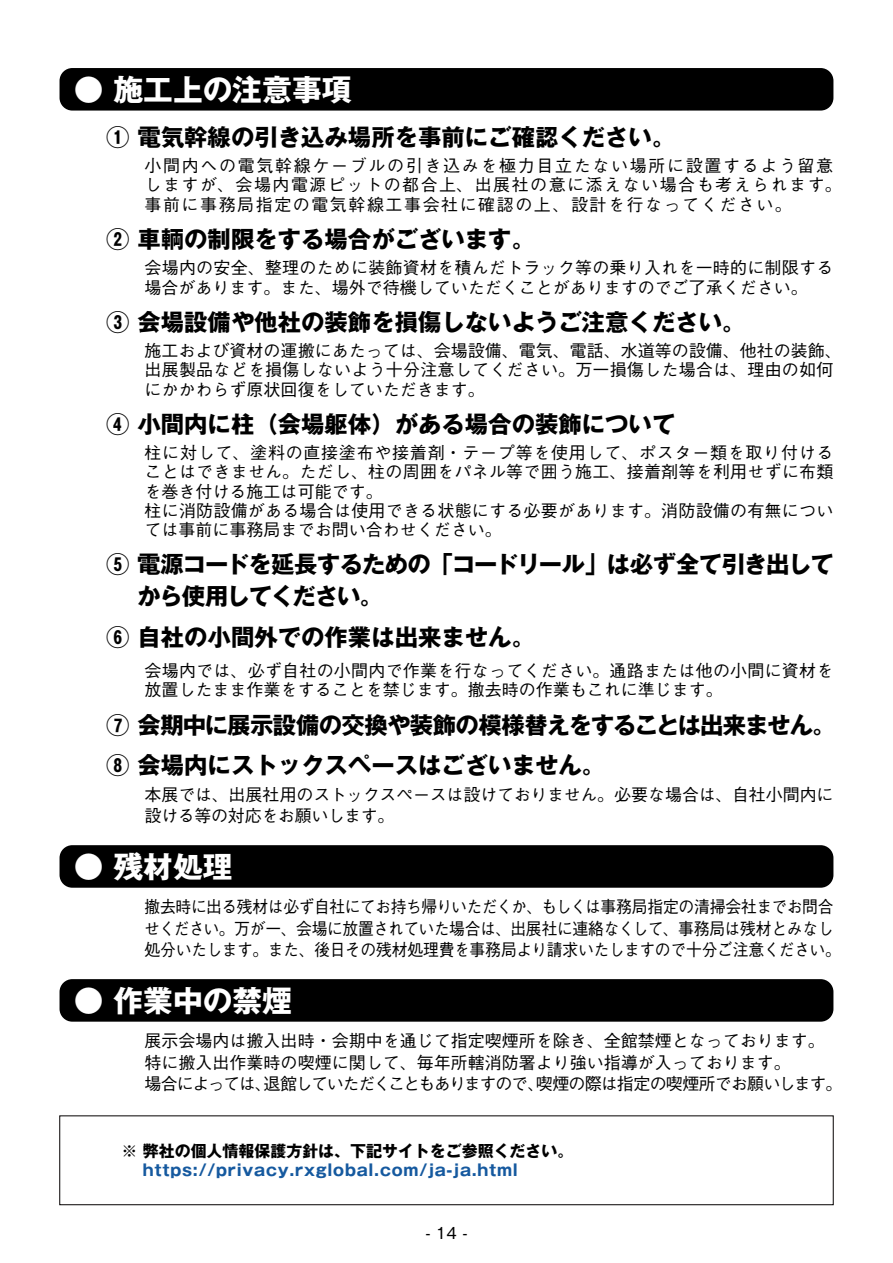
<style>
.page{position:relative;width:893px;height:1263px;background:#fff}
.page>*{position:absolute;margin:0;border:0;box-sizing:border-box;transform-origin:0 0}
.t1{font:700 29.7px "Gothic MB101 Pro";color:#fff}
.t2{font:700 23.4px "Gothic MB101 Pro";color:#000}
.t3{font:700 23.4px/40.3px "Gothic MB101 Pro";letter-spacing:-.02em;color:#000}
.t4{font:700 23.4px/32px "Gothic MB101 Pro";letter-spacing:-.04em;color:#000}
.t5{font:500 16.95px/19.2px "Gothic BBB Pro";color:#000}
.t6{font:500 16.95px/21.3px "Gothic BBB Pro";letter-spacing:-.025em;color:#000;scale:.93 1}
.t7{font:500 16.95px/19.2px "Gothic BBB Pro";letter-spacing:.09em;color:#000}
.t8{font:500 16.5px "Gothic BBB Pro";color:#000}
.t9{font:700 15.9px "Gothic MB101 Pro";letter-spacing:.05em;color:#15599f}
.t10{font:700 15.9px "Gothic MB101 Pro";color:#000}
</style>
<div class="page">
<div style="left:60px;top:68px;width:773px;height:43px;background:#000;border-radius:13px"></div>
<div style="left:60px;top:845px;width:773px;height:43px;background:#000;border-radius:13px"></div>
<div style="left:60px;top:979px;width:773px;height:43px;background:#000;border-radius:13px"></div>
<h1 class="t1" style="left:74px;top:65px;width:279px">● 施工上の注意事項</h1>
<h2 class="t2" style="left:106px;top:118px;width:571px">① 電気幹線の引き込み場所を事前にご確認ください。</h2>
<p class="t7" style="left:145px;top:154px;width:699px">小間内への電気幹線ケーブルの引き込みを極力目立たない場所に設置するよう留意しますが、会場内電源ピットの都合上、出展社の意に添えない場合も考えられます。事前に事務局指定の電気幹線工事会社に確認の上、設計を行なってください。</p>
<h2 class="t2" style="left:106px;top:220px;width:430px">② 車輌の制限をする場合がございます。</h2>
<p class="t5" style="left:145px;top:256px;width:690px">会場内の安全、整理のために装飾資材を積んだトラック等の乗り入れを一時的に制限する場合があります。また、場外で待機していただくことがありますのでご了承ください。</p>
<h2 class="t2" style="left:106px;top:303px;width:641px">③ 会場設備や他社の装飾を損傷しないようご注意ください。</h2>
<p class="t5" style="left:145px;top:339px;width:699px">施工および資材の運搬にあたっては、会場設備、電気、電話、水道等の設備、他社の装飾、出展製品などを損傷しないよう十分注意してください。万一損傷した場合は、理由の如何にかかわらず原状回復をしていただきます。</p>
<h2 class="t2" style="left:106px;top:405px;width:571px">④ 小間内に柱（会場躯体）がある場合の装飾について</h2>
<p class="t5" style="left:145px;top:441px;width:690px">柱に対して、塗料の直接塗布や接着剤・テープ等を使用して、ポスター類を取り付けることはできません。ただし、柱の周囲をパネル等で囲う施工、接着剤等を利用せずに布類を巻き付ける施工は可能です。<br>柱に消防設備がある場合は使用できる状態にする必要があります。消防設備の有無については事前に事務局までお問い合わせください。</p>
<h2 class="t4" style="left:137px;top:546px;width:698px;text-indent:-31px">⑤ 電源コードを延長するための「コードリール」は必ず全て引き出してから使用してください。</h2>
<h2 class="t2" style="left:106px;top:617px;width:430px">⑥ 自社の小間外での作業は出来ません。</h2>
<p class="t5" style="left:145px;top:659px;width:690px">会場内では、必ず自社の小間内で作業を行なってください。通路または他の小間に資材を放置したまま作業をすることを禁じます。撤去時の作業もこれに準じます。</p>
<h2 class="t3" style="left:106px;top:702px;width:731px">⑦ 会期中に展示設備の交換や装飾の模様替えをすることは出来ません。<br>⑧ 会場内にストックスペースはございません。</h2>
<p class="t5" style="left:144px;top:781px;width:691px;line-height:21.3px">本展では、出展社用のストックスペースは設けておりません。必要な場合は、自社小間内に設ける等の対応をお願いします。</p>
<h1 class="t1" style="left:74px;top:842px;width:160px">● 残材処理</h1>
<p class="t6" style="left:144px;top:894px;width:751px">撤去時に出る残材は必ず自社にてお持ち帰りいただくか、もしくは事務局指定の清掃会社までお問合せください。万が一、会場に放置されていた場合は、出展社に連絡なくして、事務局は残材とみなし処分いたします。また、後日その残材処理費を事務局より請求いたしますので十分ご注意ください。</p>
<h1 class="t1" style="left:74px;top:976px;width:220px">● 作業中の禁煙</h1>
<p class="t5" style="left:144px;top:1028px;width:700px;line-height:21.3px">展示会場内は搬入出時・会期中を通じて指定喫煙所を除き、全館禁煙となっております。特に搬入出作業時の喫煙に関して、毎年所轄消防署より強い指導が入っております。<br>場合によっては、退館していただくこともありますので、喫煙の際は指定の喫煙所でお願いします。</p>
<p class="t10" style="left:122px;top:1137px;width:453px">※ 弊社の個人情報保護方針は、下記サイトをご参照ください。</p>
<p class="t9" style="left:143px;top:1157px;width:377px">https://privacy.rxglobal.com/ja-ja.html</p>
<p class="t8" style="left:425px;top:1220px;width:44px">- 14 -</p>
</div>
